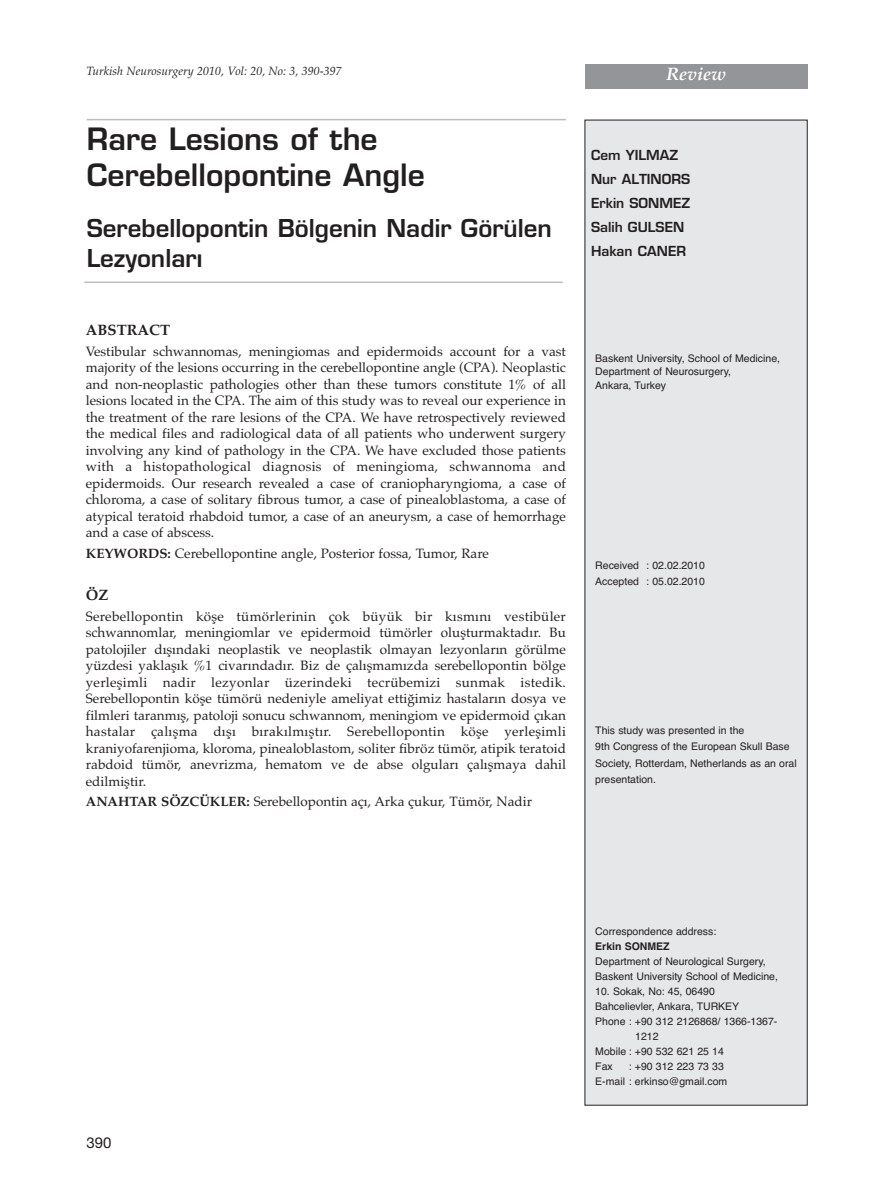
<style>
.page{position:relative;width:893px;height:1191px;background:#fff}
.page>*{position:absolute;margin:0;border:0;box-sizing:border-box;transform-origin:0 0}
.t1{font:600 30px/36px "Eurostile";color:#231f20}
.t2{font:600 24px/30px "Eurostile";color:#231f20}
.t3{font:italic 700 18px "Palatino TU";color:#fff}
.t4{font:700 15px "Palatino TU";color:#231f20}
.t5{font:15px "Helvetica Neue";color:#231f20}
.t6{font:13.5px/16.5px "Palatino TU";color:#231f20;text-align:justify}
.t7{font:600 13.5px/24px "Eurostile";color:#231f20}
.t8{font:italic 12px "Palatino TU";color:#231f20}
.t9{font:10.5px/16.5px "Helvetica TU";color:#231f20}
.t10{font:700 10.5px "Helvetica TU";color:#231f20}
.s1{font-weight:700}
</style>
<div class="page">
<div style="left:585px;top:120px;width:222px;height:984px;background:#e6e7e8"></div>
<div style="left:584px;top:120px;width:224px;height:985px;border:1px solid #231f20"></div>
<hr style="left:84px;top:281px;width:479px;height:2px;background:#bbbdbf">
<hr style="left:87px;top:119px;width:479px;height:1px;background:#bbbdbf">
<div style="left:585px;top:64px;width:222px;height:24px;background:#939598"></div>
<p class="t8" style="left:86px;top:66px;width:257px">Turkish Neurosurgery 2010, Vol: 20, No: 3, 390-397</p>
<h1 class="t1" style="left:87px;top:124px;width:340px">Rare Lesions of the<br>Cerebellopontine Angle</h1>
<h2 class="t2" style="left:87px;top:215px;width:467px">Serebellopontin Bölgenin Nadir Görülen<br>Lezyonlar›</h2>
<p class="t4" style="left:86px;top:324px;width:86px">ABSTRACT</p>
<p class="t6" style="left:86px;top:344px;width:482px">Vestibular schwannomas, meningiomas and epidermoids account for a vast majority of the lesions occurring in the cerebellopontine angle (CPA). Neoplastic and non-neoplastic pathologies other than these tumors constitute 1% of all lesions located in the CPA. The aim of this study was to reveal our experience in the treatment of the rare lesions of the CPA. We have retrospectively reviewed the medical files and radiological data of all patients who underwent surgery involving any kind of pathology in the CPA. We have excluded those patients with a histopathological diagnosis of meningioma, schwannoma and epidermoids. Our research revealed a case of craniopharyngioma, a case of chloroma, a case of solitary fibrous tumor, a case of pinealoblastoma, a case of atypical teratoid rhabdoid tumor, a case of an aneurysm, a case of hemorrhage and a case of abscess.</p>
<p class="t6" style="left:86px;top:547px;width:405px"><span class="s1">KEYWORDS:</span> Cerebellopontine angle, Posterior fossa, Tumor, Rare</p>
<p class="t4" style="left:86px;top:589px;width:24px">ÖZ</p>
<p class="t6" style="left:86px;top:609px;width:482px">Serebellopontin köşe tümörlerinin çok büyük bir kısmını vestibüler schwannomlar, meningiomlar ve epidermoid tümörler oluşturmaktadır. Bu patolojiler dışındaki neoplastik ve neoplastik olmayan lezyonların görülme yüzdesi yaklaşık %1 civarındadır. Biz de çalışmamızda serebellopontin bölge yerleşimli nadir lezyonlar üzerindeki tecrübemizi sunmak istedik.<br>Serebellopontin köşe tümörü nedeniyle ameliyat ettiğimiz hastaların dosya ve filmleri taranmış, patoloji sonucu schwannom, meningiom ve epidermoid çıkan hastalar çalışma dışı bırakılmıştır. Serebellopontin köşe yerleşimli kraniyofarenjioma, kloroma, pinealoblastom, soliter fibröz tümör, atipik teratoid rabdoid tümör, anevrizma, hematom ve de abse olguları çalışmaya dahil edilmiştir.</p>
<p class="t6" style="left:86px;top:795px;width:448px"><span class="s1">ANAHTAR SÖZCÜKLER:</span> Serebellopontin açı, Arka çukur, Tümör, Nadir</p>
<h3 class="t3" style="left:666px;top:67px;width:61px">Review</h3>
<p class="t7" style="left:591px;top:145px;width:101px">Cem YILMAZ<br>Nur ALTINORS<br>Erkin SONMEZ<br>Salih GULSEN<br>Hakan CANER</p>
<p class="t9" style="left:595px;top:352px;width:186px;line-height:13.5px">Baskent University, School of Medicine,<br>Department of Neurosurgery,<br>Ankara, Turkey</p>
<p class="t9" style="left:595px;top:558px;width:111px">Received : 02.02.2010<br>Accepted : 05.02.2010</p>
<p class="t9" style="left:595px;top:723px;width:203px">This study was presented in the<br>9th Congress of the European Skull Base<br>Society, Rotterdam, Netherlands as an oral presentation.</p>
<p class="t5" style="left:86px;top:1136px;width:27px">390</p>
<p class="t9" style="left:595px;top:924px;width:123px">Correspondence address:</p>
<p class="t10" style="left:595px;top:942px;width:76px">Erkin SONMEZ</p>
<p class="t9" style="left:595px;top:954px;width:184px;line-height:15px">Department of Neurological Surgery,<br>Baskent University School of Medicine,</p>
<p class="t9" style="left:595px;top:984px;width:121px">10. Sokak, No: 45, 06490</p>
<p class="t9" style="left:595px;top:999px;width:145px">Bahcelievler, Ankara, TURKEY</p>
<p class="t9" style="left:595px;top:1014px;width:184px">Phone : +90 312 2126868/ 1366-1367-</p>
<p class="t9" style="left:635px;top:1029px;width:25px">1212</p>
<p class="t9" style="left:595px;top:1044px;width:130px">Mobile : +90 532 621 25 14</p>
<p class="t9" style="left:595px;top:1059px;width:19px">Fax</p>
<p class="t9" style="left:595px;top:1059px;width:133px;line-height:15px;text-indent:33px">: +90 312 223 73 33<br>E-mail : erkinso@gmail.com</p>
</div>
